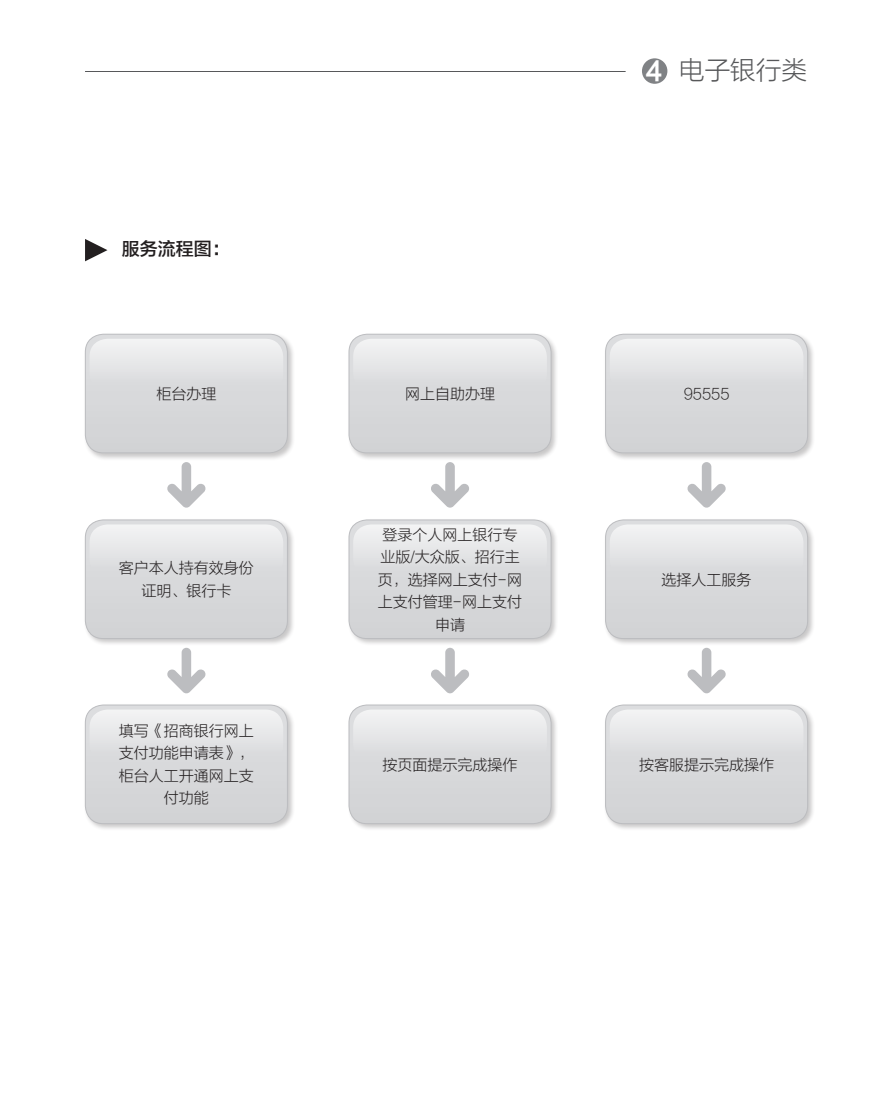
<style>
.page{position:relative;width:893px;height:1106px;background:#fff}
.page>*{position:absolute;margin:0;border:0;box-sizing:border-box;transform-origin:0 0}
.t1{font:25.5px "FZLTXHK GBK1 0";color:#57585a}
.t2{font:18px "FZLTZHK GBK1 0";color:#231f20}
.t3{font:15px/22.5px "FZLTXHK GBK1 0";color:#231f20;text-align:center}
.s1{font-family:"FZLTCHK GBK1 0";color:#fff}
.s2{font-family:"FZLTTHK GBK1 0";font-size:18px;color:#fff}
</style>
<div class="page">
<hr style="left:85px;top:71px;width:541px;height:1px;background:#57585a">
<div style="left:642px;top:58px;width:25px;height:26px;background:#808285;border-radius:50%"></div>
<svg style="left:85px;top:239px;width:22px;height:22px"></svg>
<div style="left:83px;top:332px;width:218px;height:135px;background:#231f20;opacity:.25"></div>
<div style="left:85px;top:334px;width:202px;height:119px;background:#d5d6d8"></div>
<div style="left:85px;top:334px;width:203px;height:119px;border:1px solid #bcbdc0;border-radius:18px"></div>
<div style="left:90px;top:339px;width:193px;height:53px;background:#e5e6e7;border-radius:18px"></div>
<div style="left:604px;top:332px;width:217px;height:135px;background:#231f20;opacity:.25"></div>
<div style="left:606px;top:334px;width:202px;height:119px;background:#d5d6d8"></div>
<div style="left:605px;top:334px;width:203px;height:119px;border:1px solid #bcbdc0;border-radius:18px"></div>
<div style="left:610px;top:339px;width:193px;height:53px;background:#e5e6e7;border-radius:18px"></div>
<div style="left:347px;top:332px;width:218px;height:135px;background:#231f20;opacity:.25"></div>
<div style="left:349px;top:334px;width:202px;height:119px;background:#d5d6d8"></div>
<div style="left:349px;top:334px;width:202px;height:119px;border:1px solid #bcbdc0;border-radius:18px"></div>
<div style="left:353px;top:339px;width:194px;height:53px;background:#e5e6e7;border-radius:18px"></div>
<div style="left:83px;top:703px;width:218px;height:134px;background:#231f20;opacity:.25"></div>
<div style="left:85px;top:705px;width:202px;height:118px;background:#d5d6d8"></div>
<div style="left:85px;top:704px;width:203px;height:120px;border:1px solid #bcbdc0;border-radius:18px"></div>
<div style="left:90px;top:709px;width:193px;height:54px;background:linear-gradient(to bottom,#f4f4f5,#d7d8da);border-radius:18px"></div>
<div style="left:604px;top:703px;width:217px;height:134px;background:#231f20;opacity:.25"></div>
<div style="left:606px;top:705px;width:202px;height:118px;background:#d5d6d8"></div>
<div style="left:605px;top:704px;width:203px;height:120px;border:1px solid #bcbdc0;border-radius:18px"></div>
<div style="left:610px;top:709px;width:193px;height:54px;background:linear-gradient(to bottom,#f4f4f5,#d7d8da);border-radius:18px"></div>
<div style="left:347px;top:703px;width:218px;height:134px;background:#231f20;opacity:.25"></div>
<div style="left:349px;top:705px;width:202px;height:118px;background:#d5d6d8"></div>
<div style="left:349px;top:704px;width:202px;height:120px;border:1px solid #bcbdc0;border-radius:18px"></div>
<div style="left:353px;top:709px;width:194px;height:54px;background:linear-gradient(to bottom,#f4f4f5,#d7d8da);border-radius:18px"></div>
<div style="left:83px;top:518px;width:218px;height:134px;background:#231f20;opacity:.25"></div>
<div style="left:85px;top:520px;width:202px;height:118px;background:#d5d6d8"></div>
<div style="left:85px;top:519px;width:203px;height:120px;border:1px solid #bcbdc0;border-radius:18px"></div>
<div style="left:90px;top:524px;width:193px;height:54px;background:linear-gradient(to bottom,#f4f4f5,#d7d8da);border-radius:18px"></div>
<div style="left:604px;top:518px;width:217px;height:134px;background:#231f20;opacity:.25"></div>
<div style="left:606px;top:520px;width:202px;height:118px;background:#d5d6d8"></div>
<div style="left:605px;top:519px;width:203px;height:120px;border:1px solid #bcbdc0;border-radius:18px"></div>
<div style="left:610px;top:524px;width:193px;height:54px;background:linear-gradient(to bottom,#f4f4f5,#d7d8da);border-radius:18px"></div>
<div style="left:347px;top:518px;width:218px;height:134px;background:#231f20;opacity:.25"></div>
<div style="left:349px;top:520px;width:202px;height:118px;background:#d5d6d8"></div>
<div style="left:349px;top:519px;width:202px;height:120px;border:1px solid #bcbdc0;border-radius:18px"></div>
<div style="left:353px;top:524px;width:194px;height:54px;background:linear-gradient(to bottom,#f4f4f5,#d7d8da);border-radius:18px"></div>
<svg style="left:167px;top:462px;width:39px;height:46px"></svg>
<svg style="left:687px;top:462px;width:39px;height:46px"></svg>
<svg style="left:430px;top:462px;width:40px;height:46px"></svg>
<svg style="left:167px;top:648px;width:39px;height:46px"></svg>
<svg style="left:687px;top:648px;width:39px;height:46px"></svg>
<svg style="left:430px;top:648px;width:40px;height:46px"></svg>
<p class="t2" style="left:122px;top:239px;width:109px">服务流程图：</p>
<h1 class="t1" style="left:646px;top:56px;width:223px"><span class="s1">4</span> 电子银行类 <span class="s2">048</span></h1>
<p class="t3" style="left:156px;top:383px;width:62px">柜台办理</p>
<p class="t3" style="left:405px;top:383px;width:91px">网上自助办理</p>
<p class="t3" style="left:684px;top:383px;width:47px">95555</p>
<p class="t3" style="left:378px;top:523px;width:146px">登录个人网上银行专业版/大众版、招行主页，选择网上支付-网上支付管理-网上支付申请</p>
<p class="t3" style="left:119px;top:557px;width:136px">客户本人持有效身份证明、银行卡</p>
<p class="t3" style="left:662px;top:568px;width:91px">选择人工服务</p>
<p class="t3" style="left:119px;top:720px;width:136px">填写《招商银行网上支付功能申请表》，柜台人工开通网上支付功能</p>
<p class="t3" style="left:383px;top:753px;width:136px">按页面提示完成操作</p>
<p class="t3" style="left:639px;top:753px;width:136px">按客服提示完成操作</p>
</div>
